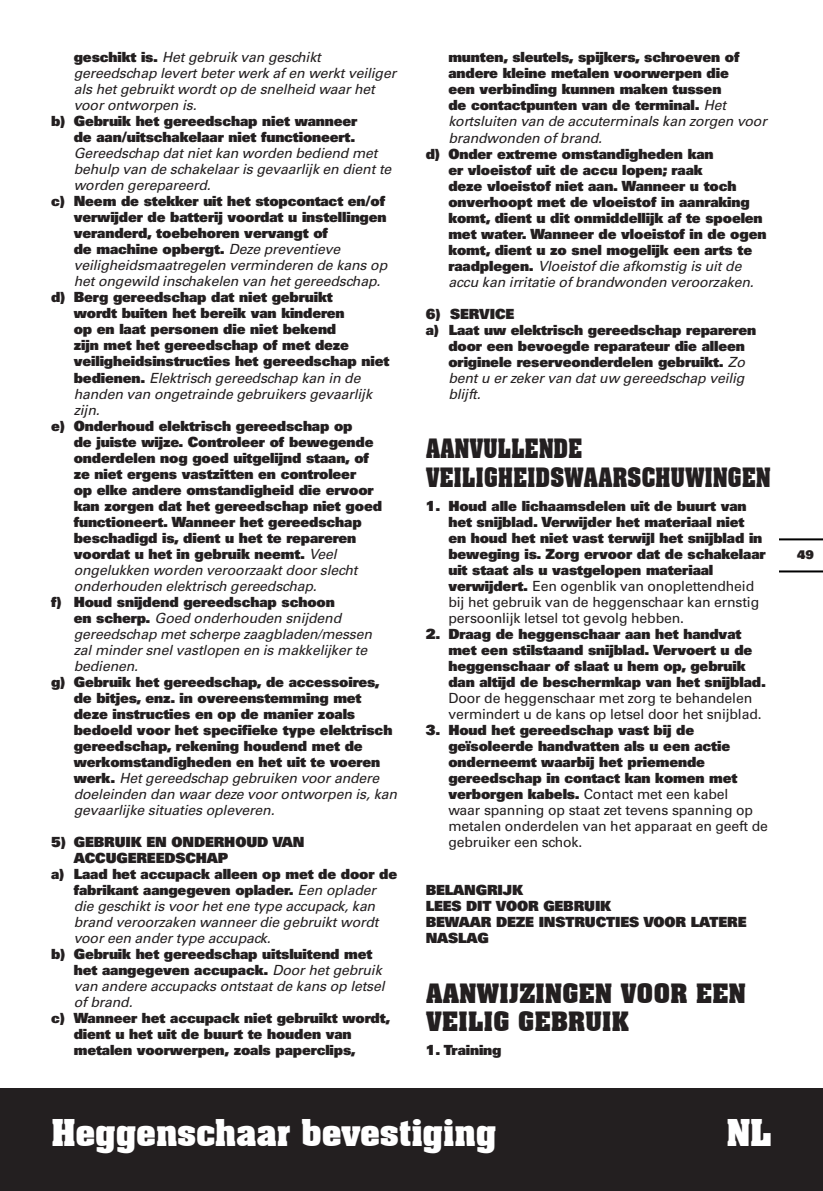
<style>
.page{position:relative;width:823px;height:1191px;background:#fff}
.page>*{position:absolute;margin:0;border:0;box-sizing:border-box;transform-origin:0 0}
.t1{font:700 36px "Aachen BT";letter-spacing:-.025em;color:#fff}
.t2{font:700 26px/28px "Aachen BT";letter-spacing:-.01em;color:#231f20;scale:.86 1}
.t3{font:700 26px/28px "Aachen BT";letter-spacing:-.01em;color:#231f20}
.t4{font:900 14px/16px "Univers";letter-spacing:-.01em;color:#231f20}
.t5{font:italic 14px/16px "Univers";letter-spacing:-.01em;color:#231f20}
.t6{font:14px/16px "Univers";letter-spacing:-.01em;color:#231f20}
.t7{font:900 12px "Univers";color:#231f20}
.s1{font-weight:900;font-style:normal}
.s2{font-weight:400;font-style:italic}
.s3{font-weight:400}
</style>
<div class="page">
<div style="left:1px;top:1089px;width:821px;height:102px;background:#231f20"></div>
<hr style="left:779px;top:570px;width:43px;height:2px;background:#000">
<hr style="left:779px;top:538px;width:43px;height:2px;background:#000">
<p class="t5" style="left:74px;top:51px;width:323px"><span class="s1">geschikt is.</span> Het gebruik van geschikt gereedschap levert beter werk af en werkt veiliger als het gebruikt wordt op de snelheid waar het voor ontworpen is.</p>
<p class="t4" style="left:51px;top:115px;width:308px;text-align:right">b) Gebruik het gereedschap niet wanneer de aan/uitschakelaar niet functioneert.</p>
<p class="t5" style="left:74px;top:147px;width:319px">Gereedschap dat niet kan worden bediend met behulp van de schakelaar is gevaarlijk en dient te worden gerepareerd.</p>
<p class="t4" style="left:74px;top:195px;width:315px;text-indent:-23px">c) Neem de stekker uit het stopcontact en/of verwijder de batterij voordat u instellingen veranderd, toebehoren vervangt of<br>de machine opbergt. <span class="s2">Deze preventieve veiligheidsmaatregelen verminderen de kans op het ongewild inschakelen van het gereedschap.</span></p>
<p class="t4" style="left:74px;top:291px;width:317px;text-indent:-23px">d) Berg gereedschap dat niet gebruikt<br>wordt buiten het bereik van kinderen<br>op en laat personen die niet bekend<br>zijn met het gereedschap of met deze veiligheidsinstructies het gereedschap niet bedienen. <span class="s2">Elektrisch gereedschap kan in de handen van ongetrainde gebruikers gevaarlijk zijn.</span></p>
<p class="t4" style="left:74px;top:419px;width:309px;text-indent:-23px">e) Onderhoud elektrisch gereedschap op<br>de juiste wijze. Controleer of bewegende onderdelen nog goed uitgelijnd staan, of ze niet ergens vastzitten en controleer<br>op elke andere omstandigheid die ervoor kan zorgen dat het gereedschap niet goed functioneert. Wanneer het gereedschap beschadigd is, dient u het te repareren voordat u het in gebruik neemt. <span class="s2">Veel ongelukken worden veroorzaakt door slecht onderhouden elektrisch gereedschap.</span></p>
<p class="t5" style="left:74px;top:595px;width:299px;text-indent:-23px"><span class="s1">f) Houd snijdend gereedschap schoon<br>en scherp.</span> Goed onderhouden snijdend gereedschap met scherpe zaagbladen/messen zal minder snel vastlopen en is makkelijker te bedienen.</p>
<p class="t4" style="left:74px;top:675px;width:324px;text-indent:-23px">g) Gebruik het gereedschap, de accessoires, de bitjes, enz. in overeenstemming met deze instructies en op de manier zoals bedoeld voor het specifieke type elektrisch gereedschap, rekening houdend met de werkomstandigheden en het uit te voeren werk. <span class="s2">Het gereedschap gebruiken voor andere doeleinden dan waar deze voor ontworpen is, kan gevaarlijke situaties opleveren.</span></p>
<p class="t4" style="left:51px;top:835px;width:255px">5) GEBRUIK EN ONDERHOUD VAN</p>
<p class="t4" style="left:74px;top:851px;width:156px">ACCUGEREEDSCHAP</p>
<p class="t4" style="left:51px;top:867px;width:347px">a) Laad het accupack alleen op met de door de</p>
<p class="t4" style="left:74px;top:883px;width:303px">fabrikant aangegeven oplader. <span class="s2">Een oplader</span></p>
<p class="t5" style="left:74px;top:899px;width:303px">die geschikt is voor het ene type accupack, kan</p>
<p class="t5" style="left:74px;top:915px;width:306px">brand veroorzaken wanneer die gebruikt wordt</p>
<p class="t5" style="left:74px;top:931px;width:198px">voor een ander type accupack.</p>
<p class="t5" style="left:74px;top:947px;width:312px;text-indent:-23px"><span class="s1">b) Gebruik het gereedschap uitsluitend met het aangegeven accupack.</span> Door het gebruik van andere accupacks ontstaat de kans op letsel of brand.</p>
<p class="t4" style="left:74px;top:1011px;width:318px;text-indent:-23px">c) Wanneer het accupack niet gebruikt wordt, dient u het uit de buurt te houden van metalen voorwerpen, zoals paperclips,</p>
<p class="t4" style="left:448px;top:51px;width:320px">munten, sleutels, spijkers, schroeven of andere kleine metalen voorwerpen die<br>een verbinding kunnen maken tussen<br>de contactpunten van de terminal. <span class="s2">Het kortsluiten van de accuterminals kan zorgen voor brandwonden of brand.</span></p>
<p class="t4" style="left:448px;top:147px;width:319px;text-indent:-23px">d) Onder extreme omstandigheden kan<br>er vloeistof uit de accu lopen; raak<br>deze vloeistof niet aan. Wanneer u toch onverhoopt met de vloeistof in aanraking komt, dient u dit onmiddellijk af te spoelen met water. Wanneer de vloeistof in de ogen komt, dient u zo snel mogelijk een arts te raadplegen. <span class="s2">Vloeistof die afkomstig is uit de accu kan irritatie of brandwonden veroorzaken.</span></p>
<p class="t4" style="left:425px;top:307px;width:90px">6) SERVICE</p>
<p class="t4" style="left:425px;top:323px;width:332px">a) Laat uw elektrisch gereedschap repareren</p>
<p class="t4" style="left:448px;top:339px;width:298px">door een bevoegde reparateur die alleen</p>
<p class="t4" style="left:448px;top:355px;width:298px">originele reserveonderdelen gebruikt. <span class="s2">Zo</span></p>
<p class="t5" style="left:448px;top:371px;width:297px">bent u er zeker van dat uw gereedschap veilig</p>
<p class="t5" style="left:448px;top:387px;width:34px">blijft.</p>
<h2 class="t2" style="left:425px;top:434px;width:402px">AANVULLENDE<br>VEILIGHEIDSWAARSCHUWINGEN</h2>
<p class="t4" style="left:448px;top:499px;width:318px;text-indent:-23px">1. Houd alle lichaamsdelen uit de buurt van het snijblad. Verwijder het materiaal niet<br>en houd het niet vast terwijl het snijblad in beweging is. Zorg ervoor dat de schakelaar uit staat als u vastgelopen materiaal verwijdert. <span class="s3">Een ogenblik van onoplettendheid bij het gebruik van de heggenschaar kan ernstig persoonlijk letsel tot gevolg hebben.</span></p>
<p class="t4" style="left:448px;top:627px;width:319px;text-indent:-23px">2. Draag de heggenschaar aan het handvat met een stilstaand snijblad. Vervoert u de heggenschaar of slaat u hem op, gebruik dan altijd de beschermkap van het snijblad.</p>
<p class="t6" style="left:448px;top:691px;width:314px">Door de heggenschaar met zorg te behandelen vermindert u de kans op letsel door het snijblad.</p>
<p class="t4" style="left:448px;top:723px;width:321px;text-indent:-23px">3. Houd het gereedschap vast bij de geïsoleerde handvatten als u een actie onderneemt waarbij het priemende gereedschap in contact kan komen met verborgen kabels. <span class="s3">Contact met een kabel<br>waar spanning op staat zet tevens spanning op metalen onderdelen van het apparaat en geeft de gebruiker een schok.</span></p>
<p class="t4" style="left:425px;top:883px;width:322px">BELANGRIJK<br>LEES DIT VOOR GEBRUIK<br>BEWAAR DEZE INSTRUCTIES VOOR LATERE<br>NASLAG</p>
<h2 class="t3" style="left:425px;top:978px;width:321px">AANWIJZINGEN VOOR EEN<br>VEILIG GEBRUIK</h2>
<p class="t4" style="left:425px;top:1043px;width:77px">1. Training</p>
<h1 class="t1" style="left:51px;top:1110px;width:447px">Heggenschaar bevestiging</h1>
<h1 class="t1" style="left:726px;top:1110px;width:47px">NL</h1>
<p class="t7" style="left:796px;top:550px;width:18px">49</p>
</div>
